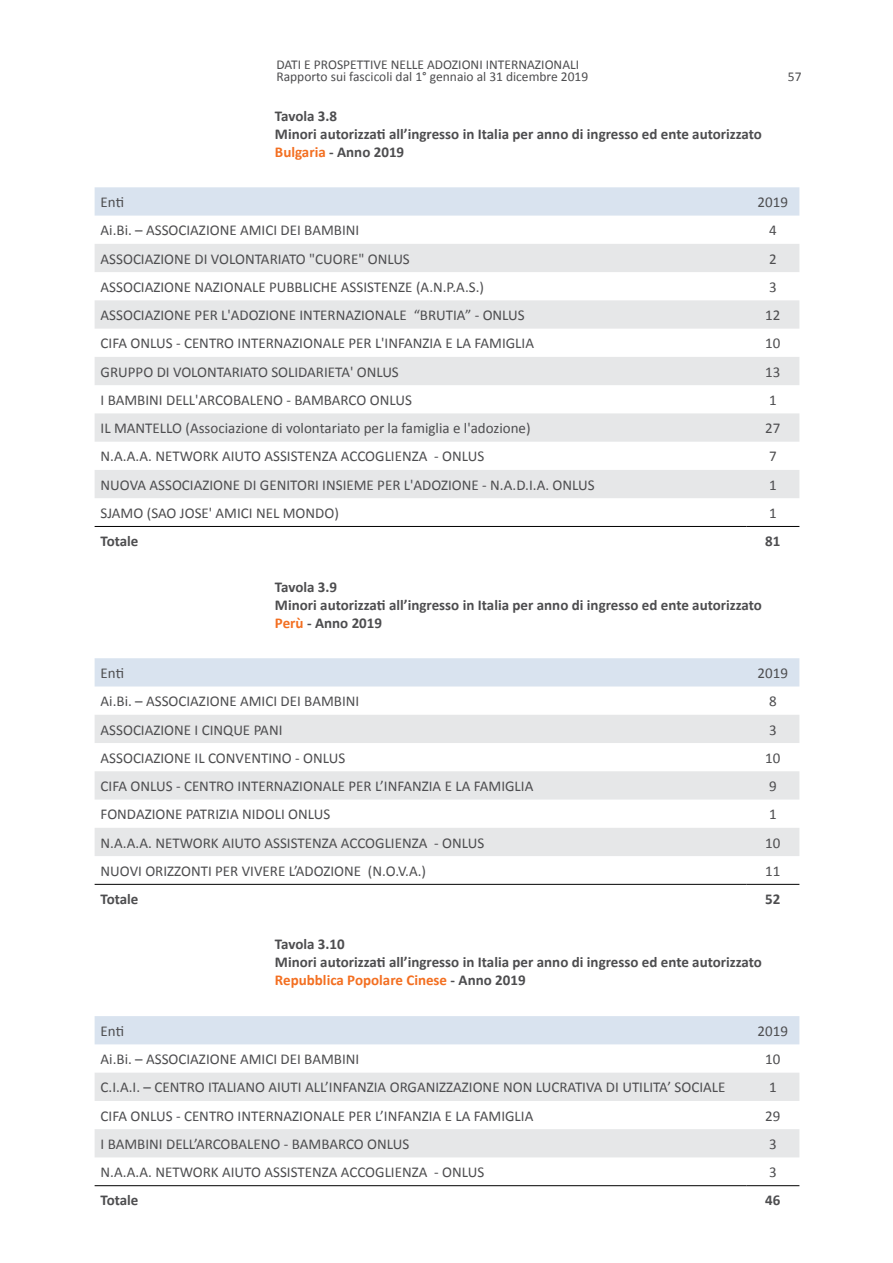
<style>
.page{position:relative;width:893px;height:1263px;background:#fff}
.page>*{position:absolute;margin:0;border:0;box-sizing:border-box;transform-origin:0 0}
.t1{font:15px "Calibri";color:#4d4d4f}
.t2{font:700 15px/18px "Calibri";color:#4d4d4f}
.t3{font:13.5px/12px "Calibri";color:#4d4d4f}
.s1{color:#f36f21}
</style>
<div class="page">
<div style="left:95px;top:187px;width:704px;height:29px;background:#d9e3ef"></div>
<svg style="left:95px;top:244px;width:704px;height:254px;fill:#e6e7e8"></svg>
<hr style="left:95px;top:526px;width:651px;height:1px;background:#000">
<hr style="left:746px;top:526px;width:53px;height:1px;background:#000">
<div style="left:95px;top:658px;width:704px;height:28px;background:#d9e3ef"></div>
<svg style="left:95px;top:715px;width:704px;height:141px;fill:#e6e7e8"></svg>
<hr style="left:95px;top:884px;width:651px;height:1px;background:#000">
<hr style="left:746px;top:884px;width:53px;height:1px;background:#000">
<div style="left:95px;top:1016px;width:704px;height:28px;background:#d9e3ef"></div>
<svg style="left:95px;top:1073px;width:704px;height:84px;fill:#e6e7e8"></svg>
<hr style="left:95px;top:1185px;width:651px;height:1px;background:#000">
<hr style="left:746px;top:1185px;width:53px;height:1px;background:#000">
<p class="t3" style="left:276px;top:58px;width:313px">DATI E PROSPETTIVE NELLE ADOZIONI INTERNAZIONALI<br>Rapporto sui fascicoli dal 1° gennaio al 31 dicembre 2019</p>
<p class="t2" style="left:275px;top:107px;width:488px">Tavola 3.8<br>Minori autorizzati all’ingresso in Italia per anno di ingresso ed ente autorizzato<br><span class="s1">Bulgaria</span> - Anno 2019</p>
<p class="t3" style="left:788px;top:70px;width:15px">57</p>
<p class="t1" style="left:101px;top:193px;width:25px">Enti</p>
<p class="t1" style="left:758px;top:193px;width:32px">2019</p>
<p class="t1" style="left:101px;top:221px;width:260px">Ai.Bi. – ASSOCIAZIONE AMICI DEI BAMBINI</p>
<p class="t1" style="left:769px;top:221px;width:9px">4</p>
<p class="t1" style="left:101px;top:249px;width:311px">ASSOCIAZIONE DI VOLONTARIATO "CUORE" ONLUS</p>
<p class="t1" style="left:769px;top:249px;width:9px">2</p>
<p class="t1" style="left:101px;top:278px;width:385px">ASSOCIAZIONE NAZIONALE PUBBLICHE ASSISTENZE (A.N.P.A.S.)</p>
<p class="t1" style="left:769px;top:278px;width:9px">3</p>
<p class="t1" style="left:101px;top:306px;width:426px">ASSOCIAZIONE PER L'ADOZIONE INTERNAZIONALE “BRUTIA” - ONLUS</p>
<p class="t1" style="left:765px;top:306px;width:17px">12</p>
<p class="t1" style="left:101px;top:334px;width:435px">CIFA ONLUS - CENTRO INTERNAZIONALE PER L'INFANZIA E LA FAMIGLIA</p>
<p class="t1" style="left:765px;top:334px;width:17px">10</p>
<p class="t1" style="left:101px;top:362px;width:300px">GRUPPO DI VOLONTARIATO SOLIDARIETA' ONLUS</p>
<p class="t1" style="left:765px;top:362px;width:17px">13</p>
<p class="t1" style="left:101px;top:391px;width:313px">I BAMBINI DELL'ARCOBALENO - BAMBARCO ONLUS</p>
<p class="t1" style="left:769px;top:391px;width:9px">1</p>
<p class="t1" style="left:101px;top:419px;width:431px">IL MANTELLO (Associazione di volontariato per la famiglia e l'adozione)</p>
<p class="t1" style="left:765px;top:419px;width:17px">27</p>
<p class="t1" style="left:101px;top:447px;width:385px">N.A.A.A. NETWORK AIUTO ASSISTENZA ACCOGLIENZA - ONLUS</p>
<p class="t1" style="left:769px;top:447px;width:9px">7</p>
<p class="t1" style="left:101px;top:475px;width:496px">NUOVA ASSOCIAZIONE DI GENITORI INSIEME PER L'ADOZIONE - N.A.D.I.A. ONLUS</p>
<p class="t1" style="left:769px;top:475px;width:9px">1</p>
<p class="t1" style="left:101px;top:504px;width:240px">SJAMO (SAO JOSE' AMICI NEL MONDO)</p>
<p class="t1" style="left:769px;top:504px;width:9px">1</p>
<p class="t2" style="left:101px;top:532px;width:39px">Totale</p>
<p class="t2" style="left:765px;top:532px;width:17px">81</p>
<p class="t2" style="left:275px;top:577px;width:488px">Tavola 3.9<br>Minori autorizzati all’ingresso in Italia per anno di ingresso ed ente autorizzato<br><span class="s1">Perù</span> - Anno 2019</p>
<p class="t1" style="left:101px;top:664px;width:25px">Enti</p>
<p class="t1" style="left:758px;top:664px;width:32px">2019</p>
<p class="t1" style="left:101px;top:692px;width:260px">Ai.Bi. – ASSOCIAZIONE AMICI DEI BAMBINI</p>
<p class="t1" style="left:769px;top:692px;width:9px">8</p>
<p class="t1" style="left:101px;top:720px;width:183px">ASSOCIAZIONE I CINQUE PANI</p>
<p class="t1" style="left:769px;top:720px;width:9px">3</p>
<p class="t1" style="left:101px;top:748px;width:246px">ASSOCIAZIONE IL CONVENTINO - ONLUS</p>
<p class="t1" style="left:765px;top:748px;width:17px">10</p>
<p class="t1" style="left:101px;top:777px;width:434px">CIFA ONLUS - CENTRO INTERNAZIONALE PER L’INFANZIA E LA FAMIGLIA</p>
<p class="t1" style="left:769px;top:777px;width:9px">9</p>
<p class="t1" style="left:101px;top:805px;width:231px">FONDAZIONE PATRIZIA NIDOLI ONLUS</p>
<p class="t1" style="left:769px;top:805px;width:9px">1</p>
<p class="t1" style="left:101px;top:833px;width:385px">N.A.A.A. NETWORK AIUTO ASSISTENZA ACCOGLIENZA - ONLUS</p>
<p class="t1" style="left:765px;top:833px;width:17px">10</p>
<p class="t1" style="left:101px;top:861px;width:327px">NUOVI ORIZZONTI PER VIVERE L’ADOZIONE (N.O.V.A.)</p>
<p class="t1" style="left:765px;top:861px;width:17px">11</p>
<p class="t2" style="left:101px;top:890px;width:39px">Totale</p>
<p class="t2" style="left:765px;top:890px;width:17px">52</p>
<p class="t2" style="left:275px;top:935px;width:488px">Tavola 3.10<br>Minori autorizzati all’ingresso in Italia per anno di ingresso ed ente autorizzato<br><span class="s1">Repubblica Popolare Cinese</span> - Anno 2019</p>
<p class="t1" style="left:101px;top:1021px;width:25px">Enti</p>
<p class="t1" style="left:758px;top:1021px;width:32px">2019</p>
<p class="t1" style="left:101px;top:1050px;width:260px">Ai.Bi. – ASSOCIAZIONE AMICI DEI BAMBINI</p>
<p class="t1" style="left:765px;top:1050px;width:17px">10</p>
<p class="t1" style="left:101px;top:1078px;width:626px">C.I.A.I. – CENTRO ITALIANO AIUTI ALL’INFANZIA ORGANIZZAZIONE NON LUCRATIVA DI UTILITA’ SOCIALE</p>
<p class="t1" style="left:769px;top:1078px;width:9px">1</p>
<p class="t1" style="left:101px;top:1106px;width:434px">CIFA ONLUS - CENTRO INTERNAZIONALE PER L’INFANZIA E LA FAMIGLIA</p>
<p class="t1" style="left:765px;top:1106px;width:17px">29</p>
<p class="t1" style="left:101px;top:1135px;width:310px">I BAMBINI DELL’ARCOBALENO - BAMBARCO ONLUS</p>
<p class="t1" style="left:769px;top:1135px;width:9px">3</p>
<p class="t1" style="left:101px;top:1163px;width:385px">N.A.A.A. NETWORK AIUTO ASSISTENZA ACCOGLIENZA - ONLUS</p>
<p class="t1" style="left:769px;top:1163px;width:9px">3</p>
<p class="t2" style="left:101px;top:1191px;width:39px">Totale</p>
<p class="t2" style="left:765px;top:1191px;width:17px">46</p>
</div>
